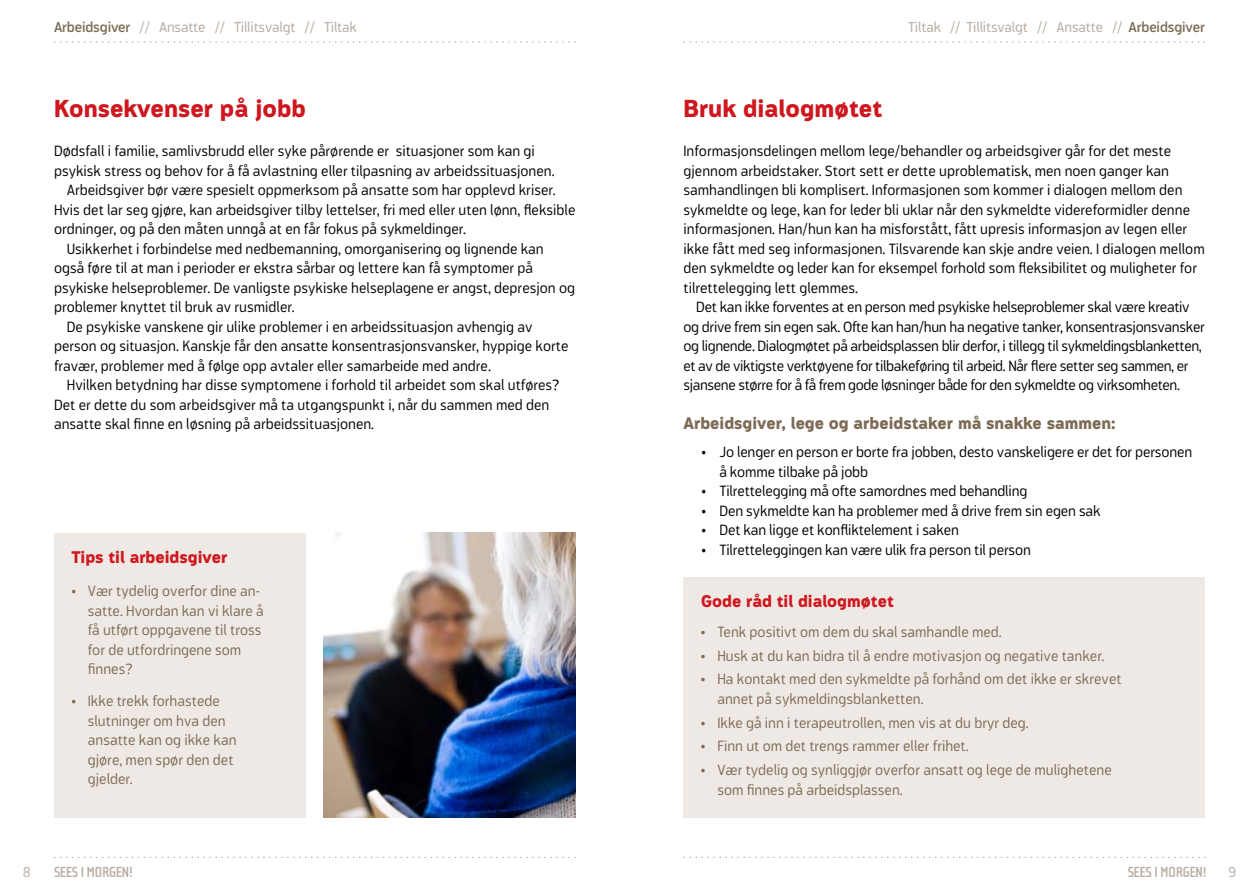
<style>
.page{position:relative;width:1259px;height:893px;background:#fff}
.page>*{position:absolute;margin:0;border:0;box-sizing:border-box;transform-origin:0 0}
.t1{font:800 24px "Modus";color:#ce171e}
.t2{font:800 16.5px "Modus";color:#7c6a55}
.t3{font:800 16.5px "Modus";color:#ce171e}
.t4{font:300 15px/19.5px "Modus";color:#000}
.t5{font:300 15px/19.5px "Modus";color:#7c6a55}
.t6{font:300 15px/19.5px "Modus";letter-spacing:-.025em;color:#000}
.t7{font:700 15px "Cholla Sans";letter-spacing:-.04em;color:#bbb0a6}
.t8{font:14.4px "Modus";letter-spacing:-.01em;color:#bbb0a6}
.t9{font:300 14.4px "Modus";color:#bbb0a6}
.s1{font-weight:600;color:#7c6a55}
</style>
<div class="page">
<svg style="left:54px;top:41px;width:521px;height:1px"></svg>
<svg style="left:54px;top:857px;width:521px;height:1px"></svg>
<svg style="left:683px;top:41px;width:522px;height:1px"></svg>
<svg style="left:683px;top:857px;width:522px;height:1px"></svg>
<img style="left:324px;top:533px;width:251px;height:284px">
<div style="left:54px;top:533px;width:252px;height:284px;background:#efe9e5"></div>
<div style="left:683px;top:576px;width:522px;height:241px;background:#efe9e5"></div>
<p class="t8" style="left:54px;top:19px;width:304px"><span class="s1">Arbeidsgiver</span> // Ansatte // Tillitsvalgt // Tiltak</p>
<p class="t8" style="left:908px;top:19px;width:298px">Tiltak // Tillitsvalgt // Ansatte // <span class="s1">Arbeidsgiver</span></p>
<h1 class="t1" style="left:54px;top:95px;width:253px">Konsekvenser på jobb</h1>
<h1 class="t1" style="left:683px;top:95px;width:200px">Bruk dialogmøtet</h1>
<p class="t4" style="left:54px;top:141px;width:482px">Dødsfall i familie, samlivsbrudd eller syke pårørende er situasjoner som kan gi</p>
<p class="t4" style="left:54px;top:161px;width:502px">psykisk stress og behov for å få avlastning eller tilpasning av arbeidssituasjonen.</p>
<p class="t4" style="left:67px;top:180px;width:490px">Arbeidsgiver bør være spesielt oppmerksom på ansatte som har opplevd kriser.</p>
<p class="t4" style="left:54px;top:200px;width:523px">Hvis det lar seg gjøre, kan arbeidsgiver tilby lettelser, fri med eller uten lønn, fleksible</p>
<p class="t4" style="left:54px;top:219px;width:413px">ordninger, og på den måten unngå at en får fokus på sykmeldinger.</p>
<p class="t4" style="left:67px;top:239px;width:478px">Usikkerhet i forbindelse med nedbemanning, omorganisering og lignende kan</p>
<p class="t4" style="left:54px;top:258px;width:480px">også føre til at man i perioder er ekstra sårbar og lettere kan få symptomer på</p>
<p class="t4" style="left:54px;top:278px;width:522px">psykiske helseproblemer. De vanligste psykiske helseplagene er angst, depresjon og</p>
<p class="t4" style="left:54px;top:297px;width:242px">problemer knyttet til bruk av rusmidler.</p>
<p class="t4" style="left:67px;top:317px;width:467px">De psykiske vanskene gir ulike problemer i en arbeidssituasjon avhengig av</p>
<p class="t4" style="left:54px;top:336px;width:516px">person og situasjon. Kanskje får den ansatte konsentrasjonsvansker, hyppige korte</p>
<p class="t4" style="left:54px;top:356px;width:438px">fravær, problemer med å følge opp avtaler eller samarbeide med andre.</p>
<p class="t4" style="left:67px;top:375px;width:494px">Hvilken betydning har disse symptomene i forhold til arbeidet som skal utføres?</p>
<p class="t4" style="left:54px;top:395px;width:497px">Det er dette du som arbeidsgiver må ta utgangspunkt i, når du sammen med den</p>
<p class="t4" style="left:54px;top:414px;width:322px">ansatte skal finne en løsning på arbeidssituasjonen.</p>
<p class="t4" style="left:683px;top:141px;width:523px">Informasjonsdelingen mellom lege/behandler og arbeidsgiver går for det meste gjennom arbeidstaker. Stort sett er dette uproblematisk, men noen ganger kan samhandlingen bli komplisert. Informasjonen som kommer i dialogen mellom den sykmeldte og lege, kan for leder bli uklar når den sykmeldte videreformidler denne informasjonen. Han/hun kan ha misforstått, fått upresis informasjon av legen eller ikke fått med seg informasjonen. Tilsvarende kan skje andre veien. I dialogen mellom den sykmeldte og leder kan for eksempel forhold som fleksibilitet og muligheter for tilrettelegging lett glemmes.</p>
<p class="t6" style="left:683px;top:297px;width:523px;text-indent:13px">Det kan ikke forventes at en person med psykiske helseproblemer skal være kreativ og drive frem sin egen sak. Ofte kan han/hun ha negative tanker, konsentrasjonsvansker og lignende. Dialogmøtet på arbeidsplassen blir derfor, i tillegg til sykmeldingsblanketten, et av de viktigste verktøyene for tilbakeføring til arbeid. Når flere setter seg sammen, er sjansene større for å få frem gode løsninger både for den sykmeldte og virksomheten.</p>
<p class="t2" style="left:683px;top:414px;width:433px">Arbeidsgiver, lege og arbeidstaker må snakke sammen:</p>
<p class="t4" style="left:719px;top:442px;width:474px;text-indent:-18px">• Jo lenger en person er borte fra jobben, desto vanskeligere er det for personen å komme tilbake på jobb</p>
<p class="t4" style="left:701px;top:481px;width:327px">• Tilrettelegging må ofte samordnes med behandling</p>
<p class="t4" style="left:701px;top:501px;width:400px">• Den sykmeldte kan ha problemer med å drive frem sin egen sak</p>
<p class="t4" style="left:701px;top:520px;width:259px">• Det kan ligge et konfliktelement i saken</p>
<p class="t4" style="left:701px;top:540px;width:331px">• Tilretteleggingen kan være ulik fra person til person</p>
<p class="t3" style="left:71px;top:548px;width:157px">Tips til arbeidsgiver</p>
<p class="t5" style="left:88px;top:581px;width:177px;text-indent:-16px">• Vær tydelig overfor dine an&shy;satte. Hvordan kan vi klare å få utført oppgavene til tross for de utfordringene som finnes?</p>
<p class="t5" style="left:88px;top:691px;width:150px;text-indent:-16px">• Ikke trekk forhastede slutninger om hva den ansatte kan og ikke kan gjøre, men spør den det gjelder.</p>
<p class="t3" style="left:701px;top:592px;width:194px">Gode råd til dialogmøtet</p>
<p class="t5" style="left:701px;top:622px;width:302px">• Tenk positivt om dem du skal samhandle med.</p>
<p class="t5" style="left:701px;top:646px;width:405px">• Husk at du kan bidra til å endre motivasjon og negative tanker.</p>
<p class="t5" style="left:717px;top:669px;width:406px;text-indent:-16px">• Ha kontakt med den sykmeldte på forhånd om det ikke er skrevet annet på sykmeldingsblanketten.</p>
<p class="t5" style="left:701px;top:713px;width:329px">• Ikke gå inn i terapeutrollen, men vis at du bryr deg.</p>
<p class="t5" style="left:701px;top:736px;width:269px">• Finn ut om det trengs rammer eller frihet.</p>
<p class="t5" style="left:717px;top:760px;width:396px;text-indent:-16px">• Vær tydelig og synliggjør overfor ansatt og lege de mulighetene som finnes på arbeidsplassen.</p>
<p class="t9" style="left:23px;top:864px;width:10px">8</p>
<p class="t7" style="left:54px;top:864px;width:80px">SEES I MORGEN!</p>
<p class="t7" style="left:1127px;top:864px;width:80px">SEES I MORGEN!</p>
<p class="t9" style="left:1228px;top:864px;width:10px">9</p>
</div>
